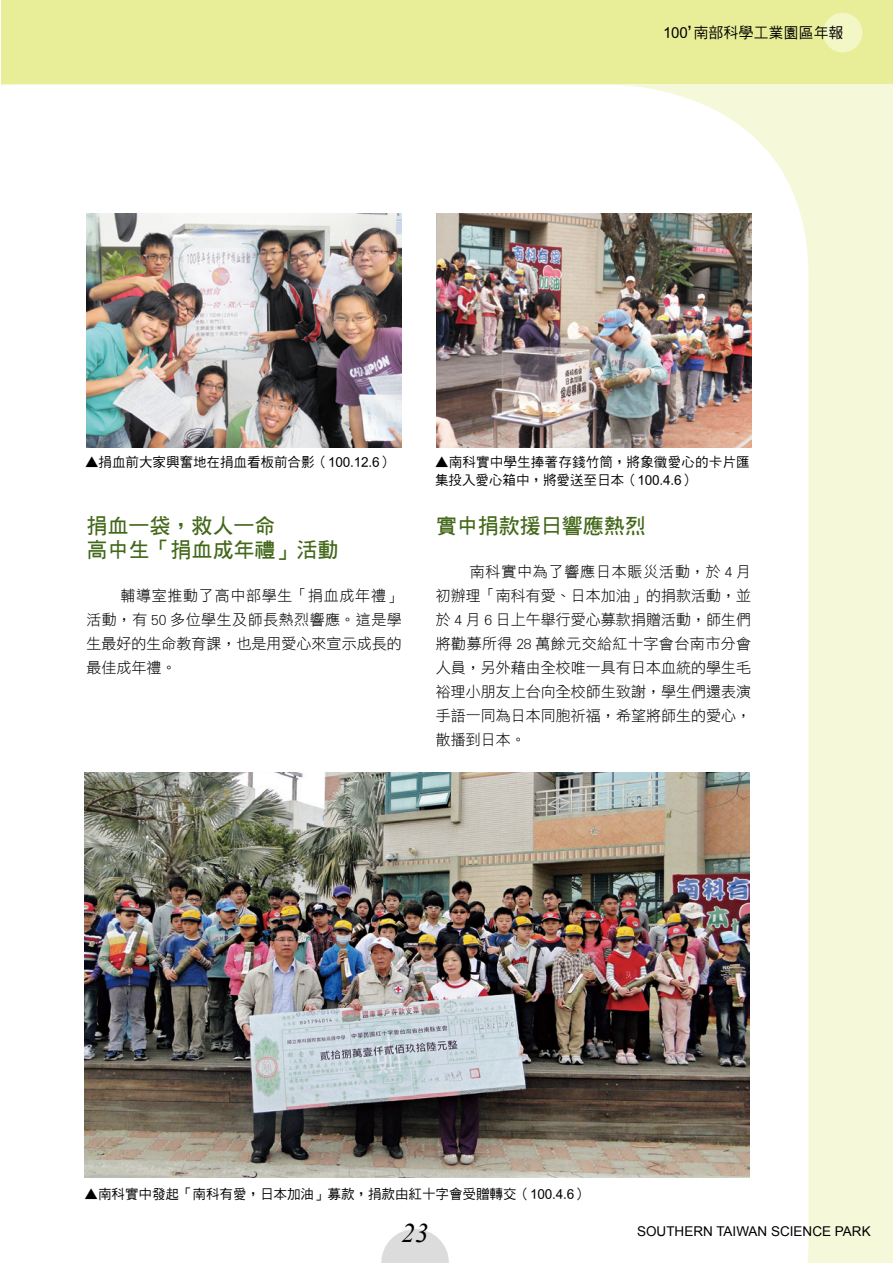
<style>
.page{position:relative;width:893px;height:1263px;background:#fff}
.page>*{position:absolute;margin:0;border:0;box-sizing:border-box;transform-origin:0 0}
.t1{font:italic 27px "Times New Roman";color:#000}
.t2{font:21px/24px "DF Hei Bd HKP BF";color:#436819}
.t3{font:15px/24px "DF Hei Lt HKP BF";color:#000;text-align:justify}
.t4{font:15px "DF Hei Md HKSCSP U";color:#000}
.t5{font:13.5px/18px "DF Hei Md HKSCSP U";color:#000}
.t6{font:13.5px "Arial";color:#000}
</style>
<div class="page">
<div style="left:1px;top:0;width:892px;height:1263px;background:#f6f8da"></div>
<div style="left:174px;top:85px;width:634px;height:1178px;background:#fff"></div>
<div style="left:1px;top:85px;width:173px;height:1178px;background:#fff"></div>
<div style="left:1px;top:0;width:892px;height:84px;background:#e8ed98"></div>
<div style="left:823px;top:13px;width:39px;height:39px;background:#f3f6c5;border-radius:50%"></div>
<svg style="left:381px;top:1229px;width:68px;height:34px;background:#e3e3e4"></svg>
<img style="left:86px;top:213px;width:316px;height:234px">
<img style="left:437px;top:213px;width:314px;height:234px">
<img style="left:85px;top:772px;width:664px;height:406px">
<p class="t4" style="left:663px;top:25px;width:182px">100’南部科學工業園區年報</p>
<p class="t5" style="left:85px;top:453px;width:309px">▲捐血前大家興奮地在捐血看板前合影（100.12.6）</p>
<h2 class="t2" style="left:86px;top:515px;width:253px">捐血一袋，救人一命<br>高中生「捐血成年禮」活動</h2>
<p class="t3" style="left:86px;top:583px;width:317px;text-indent:34px">輔導室推動了高中部學生「捐血成年禮」活動，有 50 多位學生及師長熱烈響應。這是學生最好的生命教育課，也是用愛心來宣示成長的最佳成年禮。</p>
<p class="t5" style="left:435px;top:453px;width:316px">▲南科實中學生捧著存錢竹筒，將象徵愛心的卡片匯集投入愛心箱中，將愛送至日本（100.4.6）</p>
<h2 class="t2" style="left:436px;top:515px;width:211px">實中捐款援日響應熱烈</h2>
<p class="t3" style="left:436px;top:559px;width:317px;text-indent:34px">南科實中為了響應日本賑災活動，於 4 月初辦理「南科有愛、日本加油」的捐款活動，並於 4 月 6 日上午舉行愛心募款捐贈活動，師生們將勸募所得 28 萬餘元交給紅十字會台南市分會人員，另外藉由全校唯一具有日本血統的學生毛裕理小朋友上台向全校師生致謝，學生們還表演手語一同為日本同胞祈福，希望將師生的愛心，散播到日本。</p>
<p class="t5" style="left:85px;top:1185px;width:504px">▲南科實中發起「南科有愛，日本加油」募款，捐款由紅十字會受贈轉交（100.4.6）</p>
<h1 class="t1" style="left:402px;top:1214px;width:28px">23</h1>
<p class="t6" style="left:637px;top:1222px;width:235px">SOUTHERN TAIWAN SCIENCE PARK</p>
</div>
